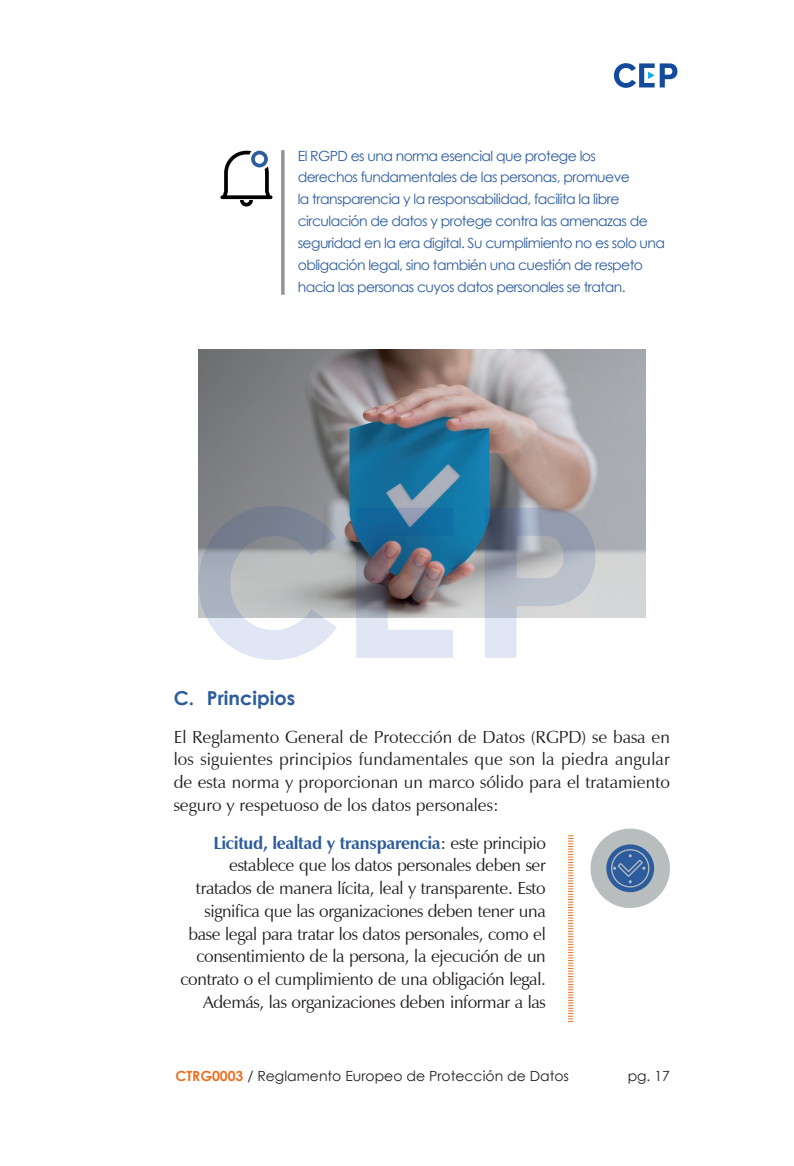
<style>
.page{position:relative;width:794px;height:1166px;background:#fff}
.page>*{position:absolute;margin:0;border:0;box-sizing:border-box;transform-origin:0 0}
.t1{font:700 19.25px "Century Gothic";color:#2c5c9d}
.t2{font:17.5px/22.8px "Zapf Humanist 601 BT";letter-spacing:-.02em;color:#231f20;text-align:justify}
.t3{font:14px/21.9px "Century Gothic";letter-spacing:-.04em;color:#2c5c9d}
.t4{font:14px "Century Gothic";color:#231f20}
.s1{font-weight:700;color:#2c5c9d}
.s2{font-weight:700;color:#eb7223}
</style>
<div class="page">
<svg style="left:614px;top:63px;width:63px;height:25px"></svg>
<svg style="left:281px;top:150px;width:4px;height:145px"></svg>
<svg style="left:568px;top:835px;width:5px;height:187px"></svg>
<img style="left:198px;top:350px;width:447px;height:267px">
<svg style="left:220px;top:151px;width:52px;height:55px"></svg>
<div style="left:590px;top:828px;width:80px;height:80px;background:#b8bdbe;border-radius:50%"></div>
<svg style="left:606px;top:844px;width:48px;height:48px"></svg>
<svg style="left:198px;top:506px;width:139px;height:154px;background:#b4b9c0"></svg>
<svg style="left:484px;top:508px;width:111px;height:150px"></svg>
<img style="left:356px;top:508px;width:97px;height:150px">
<p class="t3" style="left:298px;top:144px;width:369px">El RGPD es una norma esencial que protege los<br>derechos fundamentales de las personas, promueve<br>la transparencia y la responsabilidad, facilita la libre circulación de datos y protege contra las amenazas de seguridad en la era digital. Su cumplimiento no es solo una obligación legal, sino también una cuestión de respeto hacia las personas cuyos datos personales se tratan.</p>
<p class="t1" style="left:174px;top:683px;width:123px">C. Principios</p>
<p class="t2" style="left:174px;top:725px;width:498px">El Reglamento General de Protección de Datos (RGPD) se basa en los siguientes principios fundamentales que son la piedra angular de esta norma y proporcionan un marco sólido para el tratamiento seguro y respetuoso de los datos personales:</p>
<p class="t2" style="left:180px;top:831px;width:367px;text-align:right"><span class="s1">Licitud, lealtad y transparencia</span>: este principio establece que los datos personales deben ser tratados de manera lícita, leal y transparente. Esto significa que las organizaciones deben tener una base legal para tratar los datos personales, como el consentimiento de la persona, la ejecución de un contrato o el cumplimiento de una obligación legal.<br>Además, las organizaciones deben informar a las</p>
<p class="t4" style="left:175px;top:1066px;width:395px"><span class="s2">CTRG0003</span> / Reglamento Europeo de Protección de Datos</p>
<p class="t4" style="left:627px;top:1066px;width:44px">pg. 17</p>
</div>
